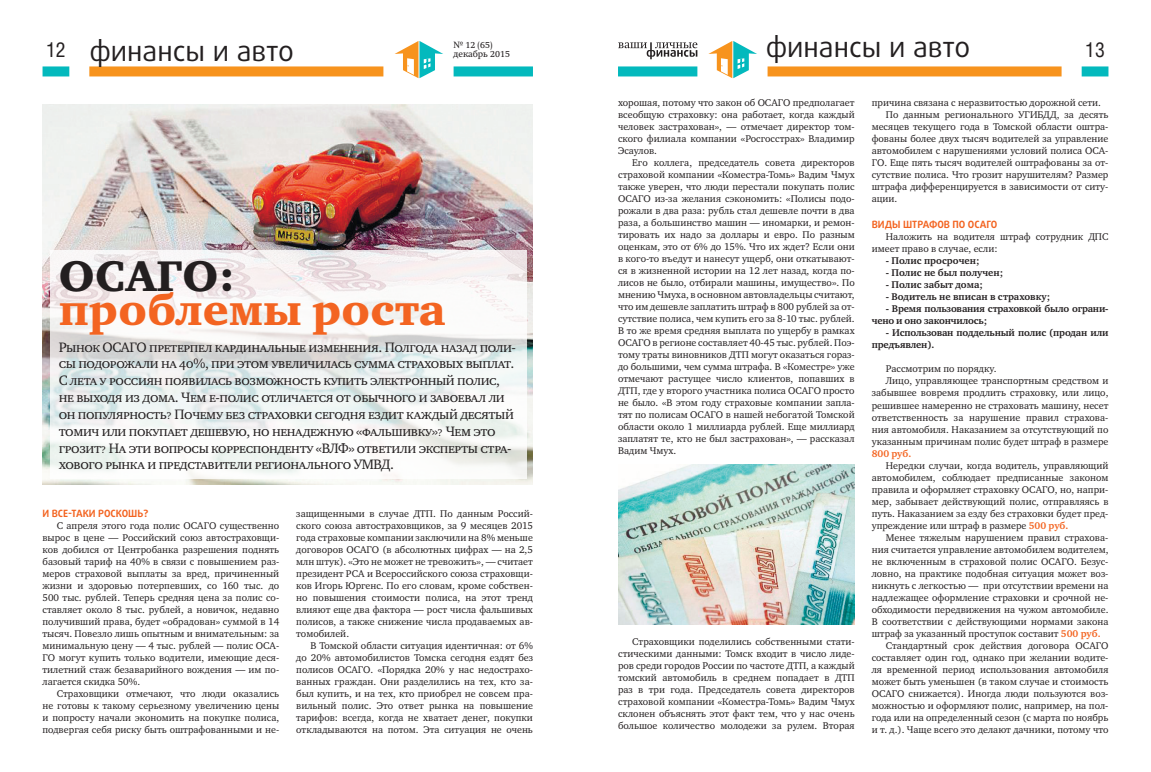
<style>
.page{position:relative;width:1151px;height:772px;background:#fff}
.page>*{position:absolute;margin:0;border:0;box-sizing:border-box;transform-origin:0 0}
.t1{font:44px "Charter Black C";color:#f36421}
.t2{font:44px "Charter Black C";letter-spacing:.005em;color:#231f20}
.t3{font:28px "Daxline Pro";color:#231f20}
.t4{font:20.4px "Helios Cond C";color:#231f20}
.t5{font:14px/16.8px "Charter SCC";letter-spacing:-.03em;color:#231f20}
.t6{font:10px/12px "Charter C";color:#231f20;text-align:justify}
.t7{font:700 10px/12px "Charter C";letter-spacing:-.02em;color:#231f20}
.t8{font:700 10px "Charter C";color:#231f20}
.t9{font:700 10px "Daxline Pro";color:#f36421}
.t10{font:700 10px "Charter C";color:#f36421}
.t11{font:9px/8.6px "Swift 1 OT";color:#231f20}
.s1{font-weight:700;color:#f36421}
</style>
<div class="page">
<svg style="left:708px;top:41px;width:49px;height:37px"></svg>
<svg style="left:618px;top:42px;width:79px;height:17px"></svg>
<div style="left:618px;top:66px;width:79px;height:10px;background:#03b9bd"></div>
<div style="left:1082px;top:66px;width:26px;height:10px;background:#03b9bd"></div>
<div style="left:767px;top:66px;width:294px;height:10px;background:#f7931d"></div>
<div style="left:454px;top:66px;width:79px;height:10px;background:#03b9bd"></div>
<div style="left:43px;top:66px;width:26px;height:10px;background:#03b9bd"></div>
<div style="left:89px;top:66px;width:294px;height:10px;background:#f7931d"></div>
<svg style="left:395px;top:41px;width:48px;height:37px"></svg>
<img style="left:43px;top:104px;width:490px;height:380px">
<svg style="left:50px;top:249px;width:476px;height:229px;fill:#f3f4f3"></svg>
<img style="left:618px;top:464px;width:237px;height:160px">
<h2 class="t3" style="left:766px;top:28px;width:206px">финансы и авто</h2>
<p class="t6" style="left:618px;top:96px;width:238px">хорошая, потому что закон об ОСАГО предполагает всеобщую страховку: она работает, когда каждый человек застрахован», — отмечает директор том&shy;ского филиала компании «Росгосстрах» Владимир Эсаулов.</p>
<p class="t6" style="left:618px;top:156px;width:238px;text-indent:14px">Его коллега, председатель совета директоров страховой компании «Коместра-Томь» Вадим Чмух также уверен, что люди перестали покупать полис ОСАГО из-за желания сэкономить: «Полисы подо&shy;рожали в два раза: рубль стал дешевле почти в два раза, а большинство машин — иномарки, и ремон&shy;тировать их надо за доллары и евро. По разным оценкам, это от 6% до 15%. Что их ждет? Если они в кого-то въедут и нанесут ущерб, они откатывают&shy;ся в жизненной истории на 12 лет назад, когда по&shy;лисов не было, отбирали машины, имущество». По мнению Чмуха, в основном автовладельцы считают, что им дешевле заплатить штраф в 800 рублей за от&shy;сутствие полиса, чем купить его за 8-10 тыс. рублей.<br>В то же время средняя выплата по ущербу в рамках ОСАГО в регионе составляет 40-45 тыс. рублей. Поэ&shy;тому траты виновников ДТП могут оказаться гораз&shy;до большими, чем сумма штрафа. В «Коместре» уже отмечают растущее число клиентов, попавших в ДТП, где у второго участника полиса ОСАГО просто не было. «В этом году страховые компании запла&shy;тят по полисам ОСАГО в нашей небогатой Томской области около 1 миллиарда рублей. Еще миллиард заплатят те, кто не был застрахован», — рассказал Вадим Чмух.</p>
<h2 class="t3" style="left:89px;top:32px;width:206px">финансы и авто</h2>
<p class="t11" style="left:454px;top:41px;width:58px">№ 12 (65) декабрь 2015</p>
<h3 class="t4" style="left:46px;top:37px;width:21px">12</h3>
<h3 class="t4" style="left:1085px;top:37px;width:21px">13</h3>
<p class="t6" style="left:872px;top:96px;width:231px">причина связана с неразвитостью дорожной сети.</p>
<p class="t6" style="left:886px;top:108px;width:224px">По данным регионального УГИБДД, за десять</p>
<p class="t6" style="left:872px;top:120px;width:238px">месяцев текущего года в Томской области оштра-</p>
<p class="t6" style="left:872px;top:132px;width:238px">фованы более двух тысяч водителей за управление</p>
<p class="t6" style="left:872px;top:144px;width:238px">автомобилем с нарушениями условий полиса ОСА-</p>
<p class="t6" style="left:872px;top:156px;width:238px">ГО. Еще пять тысяч водителей оштрафованы за от-</p>
<p class="t6" style="left:872px;top:168px;width:238px">сутствие полиса. Что грозит нарушителям? Размер</p>
<p class="t6" style="left:872px;top:180px;width:238px">штрафа дифференцируется в зависимости от ситу-</p>
<p class="t6" style="left:872px;top:192px;width:27px">ации.</p>
<p class="t9" style="left:872px;top:218px;width:127px">ВИДЫ ШТРАФОВ ПО ОСАГО</p>
<p class="t6" style="left:872px;top:231px;width:238px;text-indent:14px">Наложить на водителя штраф сотрудник ДПС имеет право в случае, если:</p>
<p class="t8" style="left:886px;top:255px;width:95px">- Полис просрочен;</p>
<p class="t8" style="left:886px;top:267px;width:119px">- Полис не был получен;</p>
<p class="t8" style="left:886px;top:279px;width:98px">- Полис забыт дома;</p>
<p class="t8" style="left:886px;top:291px;width:166px">- Водитель не вписан в страховку;</p>
<p class="t7" style="left:872px;top:303px;width:238px;text-indent:14px">- Время пользования страховкой было ограни&shy;чено и оно закончилось;</p>
<p class="t7" style="left:872px;top:327px;width:238px;text-indent:14px">- Использован поддельный полис (продан или предъявлен).</p>
<p class="t6" style="left:886px;top:363px;width:112px">Рассмотрим по порядку.</p>
<p class="t6" style="left:886px;top:375px;width:224px">Лицо, управляющее транспортным средством и</p>
<p class="t6" style="left:872px;top:387px;width:238px">забывшее вовремя продлить страховку, или лицо,</p>
<p class="t6" style="left:872px;top:399px;width:238px">решившее намеренно не страховать машину, несет</p>
<p class="t6" style="left:872px;top:411px;width:238px">ответственность за нарушение правил страхова-</p>
<p class="t6" style="left:872px;top:423px;width:238px">ния автомобиля. Наказанием за отсутствующий по</p>
<p class="t6" style="left:872px;top:435px;width:238px">указанным причинам полис будет штраф в размере</p>
<p class="t10" style="left:872px;top:447px;width:41px">800 руб.</p>
<p class="t6" style="left:872px;top:459px;width:238px;text-indent:14px">Нередки случаи, когда водитель, управляющий автомобилем, соблюдает предписанные законом правила и оформляет страховку ОСАГО, но, напри&shy;мер, забывает действующий полис, отправляясь в путь. Наказанием за езду без страховки будет пред&shy;упреждение или штраф в размере <span class="s1">500 руб.</span></p>
<p class="t6" style="left:886px;top:531px;width:224px">Менее тяжелым нарушением правил страхова-</p>
<p class="t6" style="left:872px;top:543px;width:238px">ния считается управление автомобилем водителем,</p>
<p class="t6" style="left:872px;top:555px;width:238px">не включенным в страховой полис ОСАГО. Безус-</p>
<p class="t6" style="left:872px;top:567px;width:238px">ловно, на практике подобная ситуация может воз-</p>
<p class="t6" style="left:872px;top:579px;width:238px">никнуть с легкостью — при отсутствии времени на</p>
<p class="t6" style="left:872px;top:591px;width:238px">надлежащее оформление страховки и срочной не-</p>
<p class="t6" style="left:872px;top:603px;width:238px">обходимости передвижения на чужом автомобиле.</p>
<p class="t6" style="left:872px;top:615px;width:238px">В соответствии с действующими нормами закона</p>
<p class="t6" style="left:872px;top:627px;width:230px">штраф за указанный проступок составит <span class="s1">500 руб.</span></p>
<p class="t6" style="left:886px;top:639px;width:224px">Стандартный срок действия договора ОСАГО</p>
<p class="t6" style="left:872px;top:651px;width:238px">составляет один год, однако при желании водите-</p>
<p class="t6" style="left:872px;top:663px;width:238px">ля временной период использования автомобиля</p>
<p class="t6" style="left:872px;top:675px;width:238px">может быть уменьшен (в таком случае и стоимость</p>
<p class="t6" style="left:872px;top:687px;width:238px">ОСАГО снижается). Иногда люди пользуются воз-</p>
<p class="t6" style="left:872px;top:699px;width:238px">можностью и оформляют полис, например, на пол-</p>
<p class="t6" style="left:872px;top:711px;width:238px">года или на определенный сезон (с марта по ноябрь</p>
<p class="t6" style="left:872px;top:723px;width:238px">и т. д.). Чаще всего это делают дачники, потому что</p>
<h1 class="t2" style="left:59px;top:251px;width:178px">ОСАГО:</h1>
<h1 class="t1" style="left:59px;top:285px;width:389px">проблемы роста</h1>
<p class="t5" style="left:59px;top:338px;width:459px">Рынок ОСАГО претерпел кардинальные изменения. Полгода назад поли&shy;сы подорожали на 40%, при этом увеличилась сумма страховых выплат.<br>С лета у россиян появилась возможность купить электронный полис, не выходя из дома. Чем e-полис отличается от обычного и завоевал ли он популярность? Почему без страховки сегодня ездит каждый десятый томич или покупает дешевую, но ненадежную «фальшивку»? Чем это грозит? На эти вопросы корреспонденту «ВЛФ» ответили эксперты стра&shy;хового рынка и представители регионального УМВД.</p>
<p class="t6" style="left:296px;top:507px;width:238px">защищенными в случае ДТП. По данным Россий&shy;ского союза автостраховщиков, за 9 месяцев 2015 года страховые компании заключили на 8% меньше договоров ОСАГО (в абсолютных цифрах — на 2,5 млн штук). «Это не может не тревожить», — считает президент РСА и Всероссийского союза страховщи&shy;ков Игорь Юргенс. По его словам, кроме собствен&shy;но повышения стоимости полиса, на этот тренд влияют еще два фактора — рост числа фальшивых полисов, а также снижение числа продаваемых ав&shy;томобилей.</p>
<p class="t6" style="left:296px;top:639px;width:238px;text-indent:14px">В Томской области ситуация идентичная: от 6% до 20% автомобилистов Томска сегодня ездят без полисов ОСАГО. «Порядка 20% у нас недострахо&shy;ванных граждан. Они разделились на тех, кто за&shy;был купить, и на тех, кто приобрел не совсем пра&shy;вильный полис. Это ответ рынка на повышение тарифов: всегда, когда не хватает денег, покупки откладываются на потом. Эта ситуация не очень</p>
<p class="t9" style="left:43px;top:506px;width:107px">И ВСЕ-ТАКИ РОСКОШЬ?</p>
<p class="t6" style="left:43px;top:519px;width:238px;text-indent:14px">С апреля этого года полис ОСАГО существенно вырос в цене — Российский союз автостраховщи&shy;ков добился от Центробанка разрешения поднять базовый тариф на 40% в связи с повышением раз&shy;меров страховой выплаты за вред, причиненный жизни и здоровью потерпевших, со 160 тыс. до 500 тыс. рублей. Теперь средняя цена за полис со&shy;ставляет около 8 тыс. рублей, а новичок, недавно получивший права, будет «обрадован» суммой в 14 тысяч. Повезло лишь опытным и внимательным: за минимальную цену — 4 тыс. рублей — полис ОСА-ГО могут купить только водители, имеющие деся&shy;тилетний стаж безаварийного вождения — им по&shy;лагается скидка 50%.</p>
<p class="t6" style="left:43px;top:687px;width:238px;text-indent:14px">Страховщики отмечают, что люди оказались не готовы к такому серьезному увеличению цены и попросту начали экономить на покупке полиса, подвергая себя риску быть оштрафованными и не-</p>
<p class="t6" style="left:618px;top:635px;width:238px;text-indent:14px">Страховщики поделились собственными стати&shy;стическими данными: Томск входит в число лиде&shy;ров среди городов России по частоте ДТП, а каждый томский автомобиль в среднем попадает в ДТП раз в три года. Председатель совета директоров страховой компании «Коместра-Томь» Вадим Чмух склонен объяснять этот факт тем, что у нас очень большое количество молодежи за рулем. Вторая</p>
</div>
